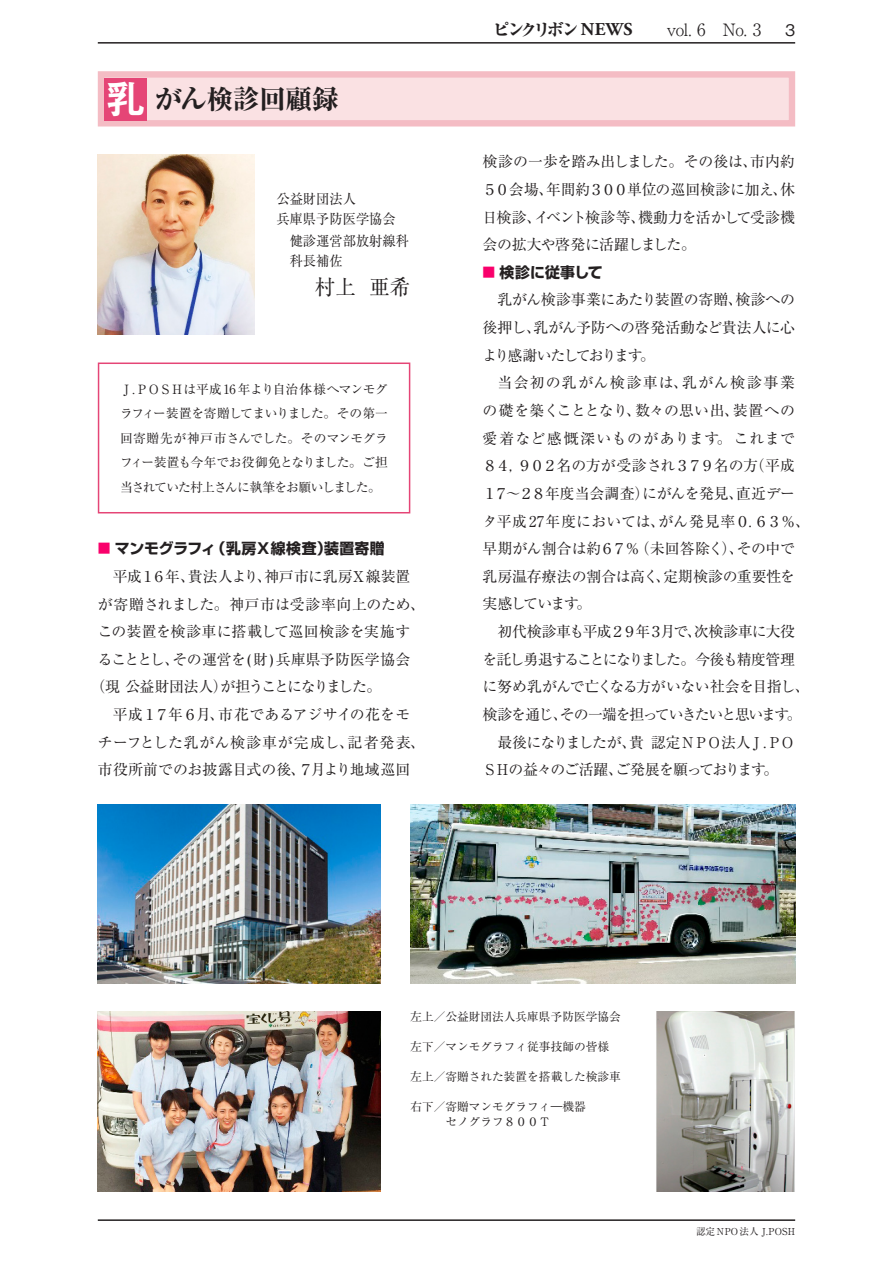
<style>
.page{position:relative;width:893px;height:1263px;background:#fff}
.page>*{position:absolute;margin:0;border:0;box-sizing:border-box;transform-origin:0 0}
.t1{font:800 26.55px "Ryumin Pro";letter-spacing:-.015em;color:#231f20}
.t2{font:21.3px "Ryumin Pro";color:#231f20;scale:.96 1}
.t3{font:300 16.95px "Ryumin Pro";color:#231f20}
.t4{font:500 15.9px "Gothic BBB Pro";color:#231f20}
.t5{font:14.85px/27.6px "Ryumin Pro";letter-spacing:-.02em;color:#231f20;text-align:justify}
.t6{font:14.85px/27.6px "Ryumin Pro";color:#231f20}
.t7{font:700 14.85px "Shin Go Pro";color:#231f20}
.t8{font:14.85px "Ryumin Pro";letter-spacing:-.09em;color:#231f20}
.t9{font:14.85px "Ryumin Pro";letter-spacing:-.095em;color:#231f20}
.t10{font:14.85px "Ryumin Pro";letter-spacing:-.045em;color:#231f20}
.t11{font:14.85px "Ryumin Pro";letter-spacing:.055em;color:#231f20}
.t12{font:14.85px "Ryumin Pro";letter-spacing:-.05em;color:#231f20}
.t13{font:14.85px "Ryumin Pro";letter-spacing:-.065em;color:#231f20}
.t14{font:14.85px "Ryumin Pro";letter-spacing:-.075em;color:#231f20}
.t15{font:14.85px "Ryumin Pro";letter-spacing:.005em;color:#231f20}
.t16{font:14.85px "Ryumin Pro";letter-spacing:-.085em;color:#231f20}
.t17{font:13.8px/20.2px "Ryumin Pro";color:#231f20;scale:.96 1}
.t18{font:12.75px/24.5px "Ryumin Pro";letter-spacing:-.06em;color:#231f20;text-align:justify}
.t19{font:11.7px/14.9px "Ryumin Pro";color:#231f20}
.t20{font:9.6px "Ryumin Pro";letter-spacing:.025em;color:#231f20}
.s1{font-family:"Midashi Go Pro MB31";font-weight:400;font-size:39.3px;color:#fff}
.s2{font-size:12.75px;color:#f9006b}
.s3{font-weight:800}
.s4{font-family:"Adobe Garamond Pro";font-weight:700;font-size:18px}
.s5{font-family:"Gothic BBB Pro";font-weight:500}
</style>
<div class="page">
<hr style="left:98px;top:42px;width:697px;height:2px;background:#231f20">
<hr style="left:98px;top:1219px;width:697px;height:2px;background:#231f20">
<div style="left:98px;top:71px;width:697px;height:55px;background:#fae1e3;border:6px solid #f4bcc4"></div>
<div style="left:104px;top:78px;width:43px;height:42px;background:#e54576"></div>
<img style="left:98px;top:154px;width:156px;height:181px">
<img style="left:98px;top:805px;width:283px;height:178px">
<img style="left:98px;top:1011px;width:283px;height:181px">
<img style="left:410px;top:805px;width:385px;height:178px">
<img style="left:656px;top:1011px;width:139px;height:181px">
<div style="left:98px;top:362px;width:312px;height:151px;border:2px solid #e54576"></div>
<h1 class="t1" style="left:106px;top:78px;width:234px"><span class="s1">乳</span>がん検診回顧録</h1>
<p class="t17" style="left:276px;top:187px;width:126px">公益財団法人<br>兵庫県予防医学協会</p>
<p class="t17" style="left:276px;top:230px;width:140px">　健診運営部放射線科　科長補佐</p>
<h2 class="t2" style="left:315px;top:270px;width:101px">村上 亜希</h2>
<p class="t18" style="left:120px;top:376px;width:269px">Ｊ.ＰＯＳＨは平成16年より自治体様へマンモグラフィー装置を寄贈してまいりました。その第一回寄贈先が神戸市さんでした。そのマンモグラフィー装置も今年でお役御免となりました。ご担当されていた村上さんに執筆をお願いしました。</p>
<p class="t7" style="left:98px;top:537px;width:288px"><span class="s2">■</span> マンモグラフィ（乳房Ｘ線検査）装置寄贈</p>
<p class="t5" style="left:113px;top:561px;width:299px">平成１６年、貴法人より、神戸市に乳房Ｘ線装置</p>
<p class="t5" style="left:98px;top:589px;width:329px">が寄贈されました。神戸市は受診率向上のため、</p>
<p class="t15" style="left:98px;top:620px;width:314px">この装置を検診車に搭載して巡回検診を実施す</p>
<p class="t5" style="left:98px;top:644px;width:314px">ることとし、その運営を(財)兵庫県予防医学協会</p>
<p class="t16" style="left:90px;top:675px;width:292px">（現 公益財団法人）が担うことになりました。</p>
<p class="t5" style="left:113px;top:700px;width:299px">平成１７年６月、市花であるアジサイの花をモ</p>
<p class="t11" style="left:98px;top:730px;width:329px">チーフとした乳がん検診車が完成し、記者発表、</p>
<p class="t5" style="left:98px;top:755px;width:314px">市役所前でのお披露目式の後、７月より地域巡回</p>
<p class="t3" style="left:493px;top:16px;width:270px"><span class="s3">ピンクリボン</span><span class="s4">NEWS</span><span class="s5">　　</span>vol. 6　No. 3</p>
<p class="t4" style="left:785px;top:18px;width:12px">3</p>
<p class="t5" style="left:483px;top:147px;width:314px">検診の一歩を踏み出しました。その後は、市内約５０会場、年間約３００単位の巡回検診に加え、休日検診、イベント検診等、機動力を活かして受診機会の拡大や啓発に活躍しました。</p>
<p class="t7" style="left:483px;top:260px;width:122px"><span class="s2">■</span> 検診に従事して</p>
<p class="t5" style="left:483px;top:285px;width:314px;text-indent:15px">乳がん検診事業にあたり装置の寄贈、検診への後押し、乳がん予防への啓発活動など貴法人に心より感謝いたしております。</p>
<p class="t6" style="left:483px;top:368px;width:329px;text-indent:15px">当会初の乳がん検診車は、乳がん検診事業の礎を築くこととなり、数々の思い出、装置への愛着など感慨深いものがあります。これまで<br>８４，９０２名の方が受診され３７９名の方（平成<br>１７～２８年度当会調査）にがんを発見、直近データ平成27年度においては、がん発見率０.６３％、早期がん割合は約６７％（未回答除く）、その中で乳房温存療法の割合は高く、定期検診の重要性を実感しています。</p>
<p class="t12" style="left:497px;top:620px;width:299px">初代検診車も平成２９年３月で、次検診車に大役</p>
<p class="t9" style="left:483px;top:647px;width:314px">を託し勇退することになりました。今後も精度管理</p>
<p class="t10" style="left:483px;top:675px;width:329px">に努め乳がんで亡くなる方がいない社会を目指し、</p>
<p class="t8" style="left:483px;top:703px;width:320px">検診を通じ、その一端を担っていきたいと思います。</p>
<p class="t13" style="left:497px;top:730px;width:299px">最後になりましたが、貴 認定ＮＰＯ法人Ｊ.ＰＯ</p>
<p class="t14" style="left:483px;top:758px;width:297px">ＳＨの益々のご活躍、ご発展を願っております。</p>
<p class="t19" style="left:410px;top:1009px;width:212px">左上／公益財団法人兵庫県予防医学協会</p>
<p class="t19" style="left:410px;top:1038px;width:200px">左下／マンモグラフィ従事技師の皆様</p>
<p class="t19" style="left:410px;top:1068px;width:212px">左上／寄贈された装置を搭載した検診車</p>
<p class="t19" style="left:410px;top:1098px;width:177px">右下／寄贈マンモグラフィ―機器　　　セノグラフ８００Ｔ</p>
<p class="t20" style="left:696px;top:1224px;width:101px">認定 NPO法人 J.POSH</p>
</div>
